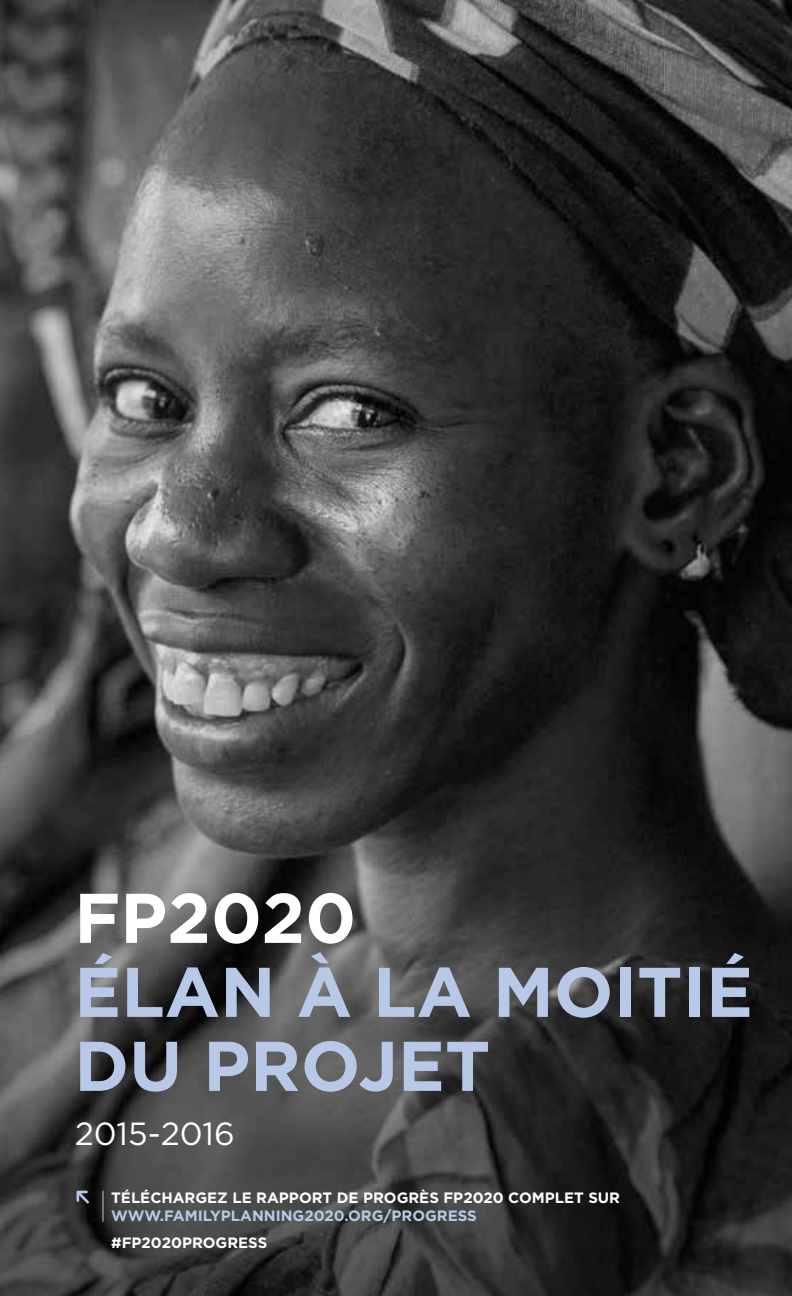
<style>
.page{position:relative;width:792px;height:1296px;background:#fff}
.page>*{position:absolute;margin:0;border:0;box-sizing:border-box;transform-origin:0 0}
.t1{font:700 70.2px/74px "Gotham";color:#b8c8e7}
.t2{font:700 70.2px "Gotham";color:#fff}
.t3{font:32px "Gotham";color:#fff}
.t4{font:700 15px "Gotham";color:#fff}
.t5{font:700 15px "Gotham";color:#b8c8e7}
</style>
<div class="page">
<img style="left:0;top:0;width:792px;height:1296px">
<hr style="left:102px;top:1191px;width:2px;height:31px;background:#b8c8e7">
<svg style="left:77px;top:1191px;width:12px;height:12px"></svg>
<h1 class="t2" style="left:74px;top:871px;width:283px">FP2020</h1>
<h1 class="t1" style="left:74px;top:955px;width:680px">ÉLAN À LA MOITIÉ<br>DU PROJET</h1>
<h2 class="t3" style="left:75px;top:1113px;width:162px">2015‑2016</h2>
<p class="t4" style="left:111px;top:1187px;width:510px">TÉLÉCHARGEZ LE RAPPORT DE PROGRÈS FP2020 COMPLET SUR</p>
<p class="t5" style="left:111px;top:1205px;width:367px">WWW.FAMILYPLANNING2020.ORG/PROGRESS</p>
<p class="t4" style="left:111px;top:1232px;width:158px">#FP2020PROGRESS</p>
</div>
